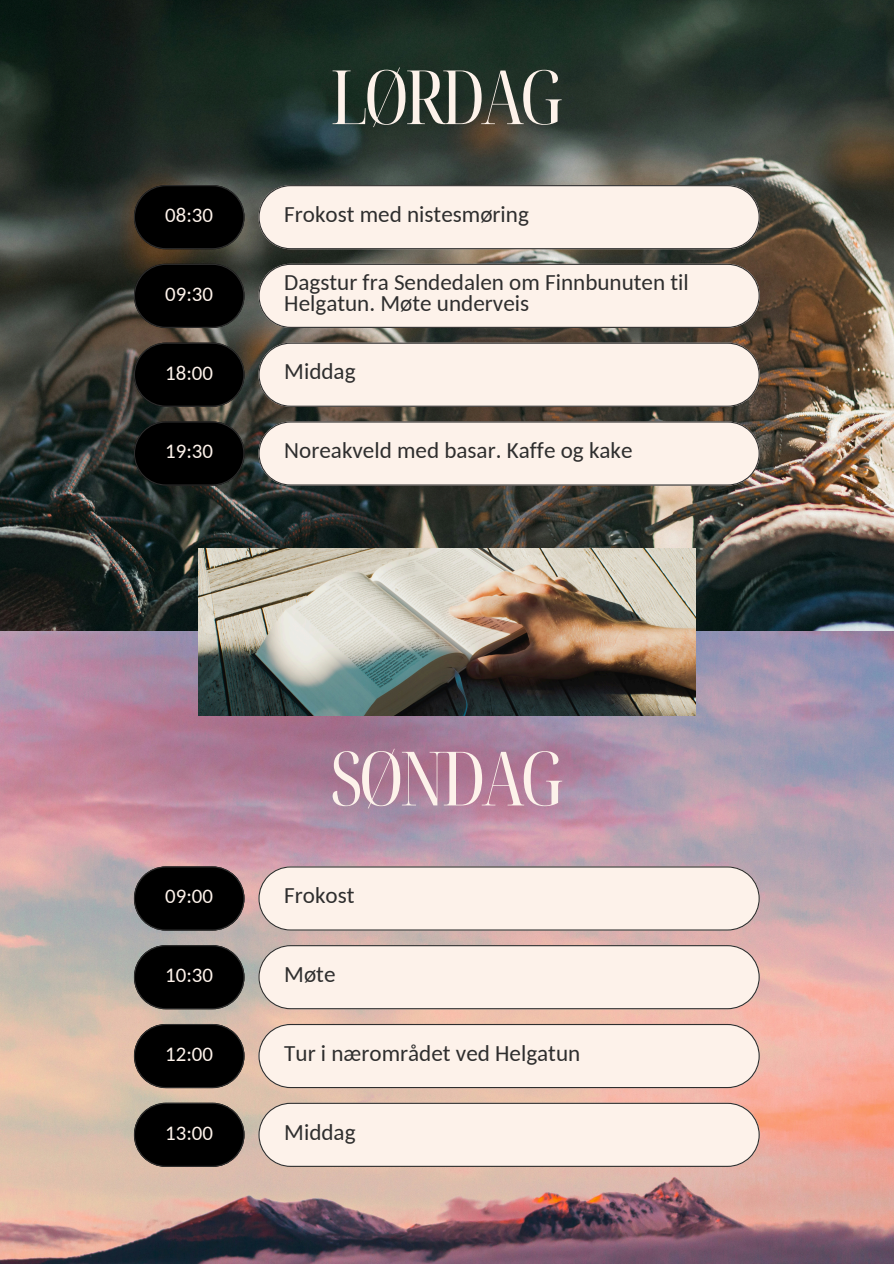
<style>
.page{position:relative;width:894px;height:1264px;background:#fff}
.page>*{position:absolute;margin:0;border:0;box-sizing:border-box;transform-origin:0 0}
.t1{font:extra-condensed 75px "Noto Serif Display";letter-spacing:-.05em;color:#fdf2ea}
.t2{font:23.1px/20.5px "Carlito";color:#2e2e2e}
.t3{font:20.85px "Carlito";color:#fdf2ea}
</style>
<div class="page">
<img style="left:0;top:0;width:893px;height:1263px">
<svg style="left:134px;top:185px;width:110px;height:64px;background:#0b0a09"></svg>
<svg style="left:134px;top:264px;width:110px;height:64px;background:#0a0908"></svg>
<svg style="left:258px;top:264px;width:501px;height:64px;background:#f1e6de"></svg>
<svg style="left:258px;top:185px;width:501px;height:64px;background:#f0e6de"></svg>
<svg style="left:134px;top:342px;width:110px;height:65px;background:#0b0a09"></svg>
<svg style="left:258px;top:342px;width:501px;height:65px;background:#efe4dd"></svg>
<svg style="left:134px;top:421px;width:110px;height:64px;background:#060706"></svg>
<svg style="left:258px;top:421px;width:501px;height:64px;background:#f1e7df"></svg>
<svg style="left:134px;top:866px;width:110px;height:64px;background:#181616"></svg>
<svg style="left:134px;top:945px;width:110px;height:64px;background:#181716"></svg>
<svg style="left:258px;top:945px;width:501px;height:64px;background:#f4e9e1"></svg>
<svg style="left:258px;top:866px;width:501px;height:64px;background:#f5eae2"></svg>
<svg style="left:134px;top:1023px;width:110px;height:65px;background:#1e1a18"></svg>
<svg style="left:258px;top:1023px;width:501px;height:65px;background:#f5e8e0"></svg>
<svg style="left:134px;top:1102px;width:110px;height:64px;background:#1b1816"></svg>
<svg style="left:258px;top:1102px;width:501px;height:64px;background:#f7ebe3"></svg>
<img style="left:199px;top:548px;width:496px;height:167px">
<h2 class="t3" style="left:165px;top:206px;width:49px">08:30</h2>
<h2 class="t3" style="left:165px;top:285px;width:49px">09:30</h2>
<p class="t3" style="left:165px;top:364px;width:49px">18:00</p>
<p class="t1" style="left:330px;top:44px;width:234px">LØRDAG</p>
<h1 class="t2" style="left:284px;top:206px;width:246px">Frokost med nistesmøring</h1>
<h2 class="t2" style="left:284px;top:274px;width:406px">Dagstur fra Sendedalen om Finnbunuten til<br>Helgatun. Møte underveis</h2>
<h2 class="t2" style="left:284px;top:363px;width:73px">Middag</h2>
<p class="t3" style="left:165px;top:443px;width:49px">19:30</p>
<p class="t2" style="left:284px;top:442px;width:349px">Noreakveld med basar. Kaffe og kake</p>
<p class="t1" style="left:330px;top:725px;width:235px">SØNDAG</p>
<h2 class="t3" style="left:165px;top:887px;width:49px">09:00</h2>
<p class="t2" style="left:284px;top:887px;width:72px">Frokost</p>
<h2 class="t3" style="left:165px;top:966px;width:49px">10:30</h2>
<p class="t2" style="left:284px;top:965px;width:53px">Møte</p>
<h2 class="t3" style="left:165px;top:1045px;width:49px">12:00</h2>
<h1 class="t2" style="left:284px;top:1044px;width:297px">Tur i nærområdet ved Helgatun</h1>
<p class="t3" style="left:165px;top:1124px;width:49px">13:00</p>
<h2 class="t2" style="left:284px;top:1123px;width:73px">Middag</h2>
</div>
